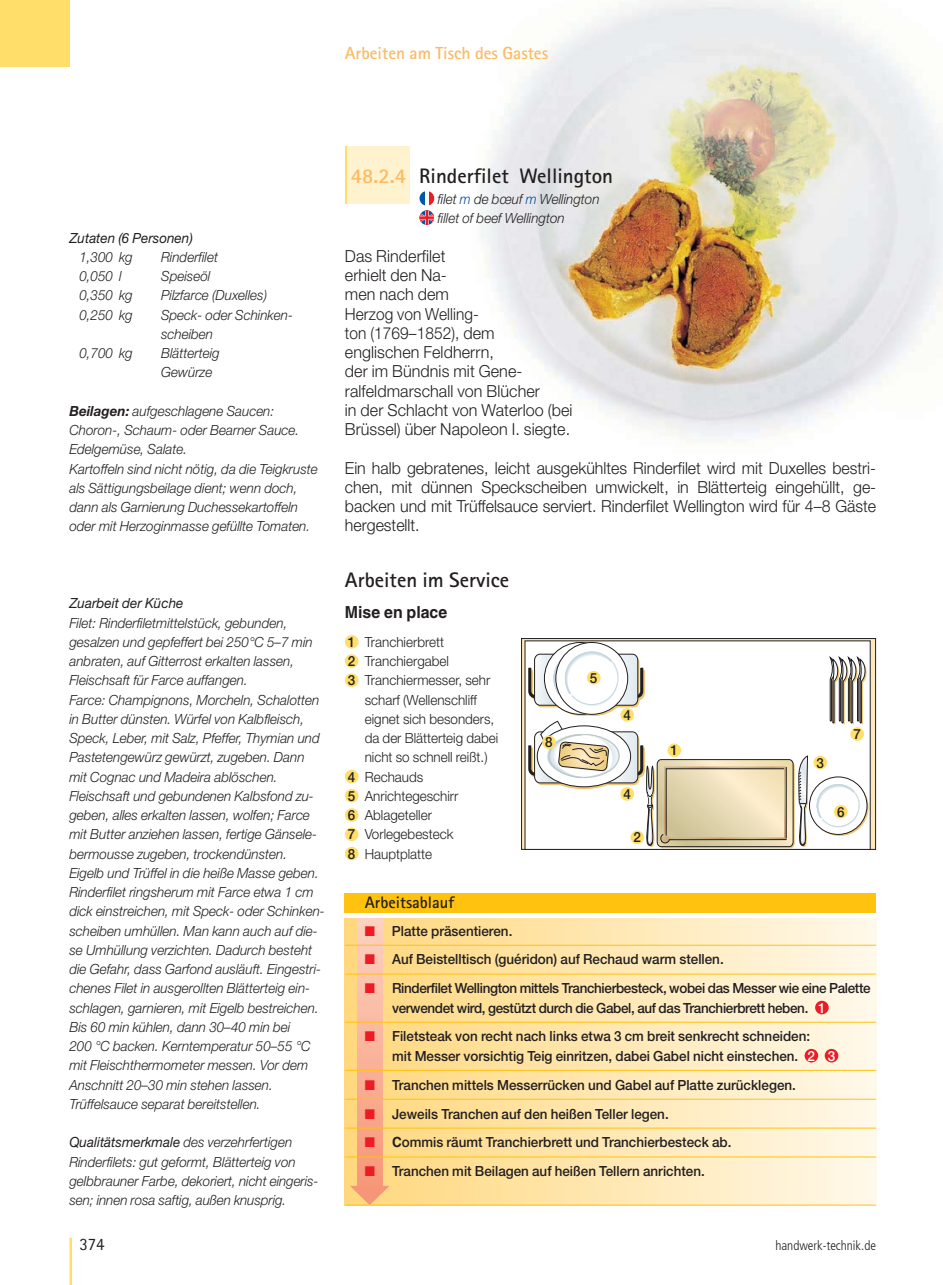
<style>
.page{position:relative;width:943px;height:1285px;background:#fff}
.page>*{position:absolute;margin:0;border:0;box-sizing:border-box;transform-origin:0 0}
.t1{font:700 21px "Rotis Sans Serif";color:#231f20}
.t2{font:700 17.5px "Rotis Sans Serif";color:#fcba62}
.t3{font:17.5px "Rotis Sans Serif";color:#231f20;scale:.96 1}
.t4{font:300 16.62px/19.2px "Helvetica Neue LT Std";letter-spacing:.005em;color:#231f20;text-align:justify;scale:.96 1}
.t5{font:300 16.62px/19.2px "Helvetica Neue LT Std";letter-spacing:.005em;color:#231f20}
.t6{font:700 16.62px "Rotis Sans Serif";color:#231f20}
.t7{font:700 16.62px "Helvetica LT Std";color:#231f20;scale:.96 1}
.t8{font:italic 300 14px/19.2px "Helvetica Neue LT Std";color:#231f20;scale:.96 1}
.t9{font:500 14px/19.2px "Helvetica Neue LT Std";color:#231f20;text-align:justify;scale:.96 1}
.t10{font:300 14px/19.2px "Helvetica Neue LT Std";color:#231f20;scale:.96 1}
.t11{font:500 14px/19.2px "Helvetica Neue LT Std";letter-spacing:-.025em;color:#231f20;scale:.96 1}
.t12{font:italic 14px "Helvetica Neue LT Std";color:#231f20;scale:.96 1}
.t13{font:500 14px "Helvetica Neue LT Std";color:#fff;scale:.96 1}
.t14{font:300 condensed 13.12px "Frutiger LT Std";color:#231f20}
.s1{font-weight:700}
.s2{font-weight:400}
.s3{color:#fcba62}
.s4{color:#034ea2}
.s5{color:#ed1c24}
.s6{font-family:"Helvetica LT Std";font-weight:700}
</style>
<div class="page">
<hr style="left:69px;top:1238px;width:3px;height:47px;background:#ffdf69">
<img style="left:480px;top:0;width:462px;height:442px">
<div style="left:345px;top:146px;width:49px;height:58px;background:#ffdf69"></div>
<div style="left:347px;top:146px;width:62px;height:58px;background:#fff3cf"></div>
<div style="left:345px;top:918px;width:530px;height:287px;background:linear-gradient(to right,#ffd77c,#fff8e8)"></div>
<div style="left:357px;top:918px;width:25px;height:268px;background:linear-gradient(to bottom,#fcd2bf,#f79877)"></div>
<svg style="left:350px;top:1186px;width:39px;height:19px"></svg>
<div style="left:345px;top:893px;width:530px;height:20px;background:#ffc20e"></div>
<hr style="left:345px;top:945px;width:530px;height:1px;background:#ffc20e">
<hr style="left:345px;top:974px;width:530px;height:1px;background:#ffc20e">
<hr style="left:345px;top:1022px;width:530px;height:1px;background:#ffc20e">
<hr style="left:345px;top:1070px;width:530px;height:1px;background:#ffc20e">
<hr style="left:345px;top:1099px;width:530px;height:1px;background:#ffc20e">
<hr style="left:345px;top:1128px;width:530px;height:1px;background:#ffc20e">
<hr style="left:345px;top:1157px;width:530px;height:1px;background:#ffc20e">
<hr style="left:345px;top:1205px;width:530px;height:1px;background:#ffc20e">
<img style="left:786px;top:760px;width:7px;height:78px">
<svg style="left:829px;top:657px;width:38px;height:68px"></svg>
<svg style="left:798px;top:756px;width:74px;height:91px"></svg>
<svg style="left:528px;top:642px;width:258px;height:205px"></svg>
<div style="left:549px;top:734px;width:70px;height:44px;border:1px solid #bcc5c1;border-radius:50%"></div>
<div style="left:521px;top:638px;width:354px;height:212px;border:1px solid #231f20"></div>
<div style="left:345px;top:635px;width:13px;height:14px;background:#ffdf69;border-radius:50%"></div>
<div style="left:345px;top:654px;width:13px;height:14px;background:#ffdf69;border-radius:50%"></div>
<div style="left:345px;top:674px;width:13px;height:13px;background:#ffdf69;border-radius:50%"></div>
<div style="left:345px;top:770px;width:13px;height:13px;background:#ffdf69;border-radius:50%"></div>
<div style="left:345px;top:789px;width:13px;height:14px;background:#ffdf69;border-radius:50%"></div>
<div style="left:345px;top:808px;width:13px;height:14px;background:#ffdf69;border-radius:50%"></div>
<div style="left:345px;top:828px;width:13px;height:13px;background:#ffdf69;border-radius:50%"></div>
<div style="left:345px;top:847px;width:13px;height:13px;background:#ffdf69;border-radius:50%"></div>
<div style="left:667px;top:744px;width:14px;height:13px;background:#ffdf69;border-radius:50%"></div>
<div style="left:630px;top:831px;width:14px;height:13px;background:#ffdf69;border-radius:50%"></div>
<div style="left:813px;top:756px;width:14px;height:13px;background:#ffdf69;border-radius:50%"></div>
<div style="left:850px;top:727px;width:13px;height:14px;background:#ffdf69;border-radius:50%"></div>
<div style="left:833px;top:805px;width:14px;height:14px;background:#ffdf69;border-radius:50%"></div>
<div style="left:620px;top:708px;width:14px;height:14px;background:#ffdf69;border-radius:50%"></div>
<div style="left:620px;top:787px;width:14px;height:14px;background:#ffdf69;border-radius:50%"></div>
<div style="left:587px;top:671px;width:13px;height:14px;background:#ffdf69;border-radius:50%"></div>
<div style="left:542px;top:736px;width:14px;height:13px;background:#ffdf69;border-radius:50%"></div>
<div style="left:0;top:0;width:69px;height:67px;background:#ffdf69"></div>
<svg style="left:419px;top:210px;width:15px;height:15px"></svg>
<svg style="left:419px;top:191px;width:15px;height:15px"></svg>
<svg style="left:419px;top:191px;width:5px;height:14px"></svg>
<svg style="left:429px;top:191px;width:5px;height:15px"></svg>
<div style="left:804px;top:1049px;width:14px;height:13px;background:#ed1c24;border-radius:50%"></div>
<div style="left:815px;top:1001px;width:13px;height:13px;background:#ed1c24;border-radius:50%"></div>
<div style="left:824px;top:1049px;width:14px;height:13px;background:#ed1c24;border-radius:50%"></div>
<p class="t2" style="left:345px;top:47px;width:205px">Arbeiten am Tisch des Gastes</p>
<p class="t12" style="left:69px;top:232px;width:130px">Zutaten (6 Personen)</p>
<p class="t8" style="left:79px;top:248px;width:57px">1,300 kg</p>
<p class="t8" style="left:161px;top:248px;width:61px">Rinderfilet</p>
<p class="t8" style="left:79px;top:268px;width:45px">0,050 l</p>
<p class="t8" style="left:161px;top:268px;width:53px">Speiseöl</p>
<p class="t8" style="left:79px;top:287px;width:57px">0,350 kg</p>
<p class="t8" style="left:161px;top:287px;width:112px">Pilzfarce (Duxelles)</p>
<p class="t8" style="left:79px;top:306px;width:57px">0,250 kg</p>
<p class="t8" style="left:161px;top:306px;width:139px">Speck- oder Schinken - scheiben</p>
<p class="t8" style="left:79px;top:345px;width:57px">0,700 kg</p>
<p class="t8" style="left:161px;top:345px;width:62px">Blätterteig<br>Gewürze</p>
<p class="t8" style="left:69px;top:402px;width:260px"><span class="s1">Beilagen:</span> aufgeschlagene Saucen:<br>Choron-, Schaum- oder Bearner Sauce.<br>Edelgemüse, Salate.<br>Kartoffeln sind nicht nötig, da die Teigkruste als Sättigungsbeilage dient; wenn doch, dann als Garnierung Duchessekartoffeln oder mit Herzoginmasse gefüllte Tomaten.</p>
<p class="t12" style="left:69px;top:598px;width:120px">Zuarbeit der Küche</p>
<p class="t8" style="left:69px;top:614px;width:267px">Filet: Rinderfiletmittelstück, gebunden, gesalzen und gepfeffert bei 250°C 5–7 min anbraten, auf Gitterrost erkalten lassen, Fleisch saft für Farce auffangen.<br>Farce: Champignons, Morcheln, Schalotten in Butter dünsten. Würfel von Kalbfleisch, Speck, Leber, mit Salz, Pfeffer, Thymian und Pastetengewürz gewürzt, zugeben. Dann mit Cognac und Madeira ablöschen.<br>Fleischsaft und gebundenen Kalbsfond zu&shy;geben, alles erkalten lassen, wolfen; Farce mit Butter anziehen lassen, fertige Gänsele&shy;bermousse zugeben, trockendünsten.<br>Eigelb und Trüffel in die heiße Masse geben.<br>Rinderfilet ringsherum mit Farce etwa 1 cm dick einstreichen, mit Speck- oder Schinken&shy;scheiben umhüllen. Man kann auch auf die&shy;se Umhüllung verzichten. Dadurch besteht die Gefahr, dass Garfond ausläuft. Eingestri&shy;chenes Filet in ausgerollten Blätterteig ein&shy;schlagen, garnieren, mit Eigelb bestreichen.<br>Bis 60 min kühlen, dann 30–40 min bei<br>200 °C backen. Kerntemperatur 50–55 °C mit Fleischthermometer messen. Vor dem Anschnitt 20–30 min stehen lassen.<br>Trüffelsauce separat bereitstellen.</p>
<p class="t8" style="left:69px;top:1134px;width:261px"><span class="s2">Qualitätsmerkmale</span> des verzehrfertigen Rinderfilets: gut geformt, Blätterteig von gelbbrauner Farbe, dekoriert, nicht eingeris&shy;sen; innen rosa saftig, außen knusprig.</p>
<p class="t3" style="left:79px;top:1238px;width:28px">374</p>
<h1 class="t1" style="left:351px;top:169px;width:264px"><span class="s3">48.2.4</span> Rinderfilet Wellington</h1>
<p class="t8" style="left:437px;top:191px;width:170px">filet <span class="s4">m</span> de bœuf <span class="s4">m</span> Wellington fillet of beef Wellington</p>
<p class="t5" style="left:345px;top:248px;width:229px">Das Rinderfilet<br>erhielt den Na-<br>men nach dem<br>Herzog von Welling-<br>ton (1769–1852), dem englischen Feldherrn,<br>der im Bündnis mit Gene&shy;ralfeldmarschall von Blücher<br>in der Schlacht von Waterloo (bei<br>Brüssel) über Napoleon I. siegte.</p>
<p class="t4" style="left:345px;top:459px;width:555px">Ein halb gebratenes, leicht ausgekühltes Rinderfilet wird mit Duxelles bestri&shy;chen, mit dünnen Speckscheiben umwickelt, in Blätterteig eingehüllt, ge&shy;backen und mit Trüffelsauce serviert. Rinderfilet Wellington wird für 4–8 Gäste hergestellt.</p>
<h1 class="t1" style="left:345px;top:573px;width:166px">Arbeiten im Service</h1>
<p class="t7" style="left:345px;top:606px;width:108px">Mise en place</p>
<p class="t9" style="left:348px;top:633px;width:9px">1<br>2<br>3</p>
<p class="t9" style="left:348px;top:768px;width:9px">4<br>5<br>6<br>7<br>8</p>
<p class="t10" style="left:365px;top:633px;width:141px">Tranchierbrett<br>Tranchiergabel<br>Tranchiermesser, sehr scharf (Wellenschliff eignet sich besonders, da der Blätterteig dabei nicht so schnell reißt.)<br>Rechauds<br>Anrichtegeschirr<br>Ablageteller<br>Vorlegebesteck<br>Hauptplatte</p>
<p class="t9" style="left:545px;top:734px;width:9px">8</p>
<p class="t9" style="left:590px;top:669px;width:9px">5</p>
<p class="t9" style="left:623px;top:706px;width:9px">4</p>
<p class="t9" style="left:623px;top:785px;width:9px">4</p>
<p class="t9" style="left:633px;top:829px;width:9px">2</p>
<p class="t9" style="left:670px;top:742px;width:9px">1</p>
<p class="t9" style="left:816px;top:754px;width:9px">3</p>
<p class="t9" style="left:853px;top:725px;width:9px">7</p>
<p class="t9" style="left:837px;top:803px;width:9px">6</p>
<p class="t6" style="left:365px;top:896px;width:91px">Arbeitsablauf</p>
<p class="t9" style="left:365px;top:922px;width:155px"><span class="s5">■</span> Platte präsentieren.</p>
<p class="t9" style="left:365px;top:951px;width:375px"><span class="s5">■</span> Auf Beistelltisch (guéridon) auf Rechaud warm stellen.</p>
<p class="t11" style="left:392px;top:980px;width:500px;text-indent:-27px"><span class="s5">■</span> Rinderfilet Wellington mittels Tranchierbesteck, wobei das Messer wie eine Palette verwendet wird, gestützt durch die Gabel, auf das Tranchierbrett heben.</p>
<p class="t9" style="left:392px;top:1028px;width:437px;text-indent:-27px"><span class="s5">■</span> Filetsteak von recht nach links etwa 3 cm breit senkrecht schneiden: mit Messer vorsichtig Teig einritzen, dabei Gabel nicht einstechen.</p>
<p class="t9" style="left:365px;top:1076px;width:450px"><span class="s5">■</span> Tranchen mittels Messerrücken und Gabel auf Platte zurücklegen.</p>
<p class="t9" style="left:365px;top:1105px;width:318px"><span class="s5">■</span> Jeweils Tranchen auf den heißen Teller legen.</p>
<p class="t9" style="left:365px;top:1134px;width:383px"><span class="s5">■</span> <span class="s6">C</span>ommis räumt Tranchierbrett und Tranchierbesteck ab.</p>
<p class="t9" style="left:365px;top:1163px;width:356px"><span class="s5">■</span> Tranchen mit Beilagen auf heißen Tellern anrichten.</p>
<p class="t13" style="left:818px;top:1002px;width:9px">1</p>
<p class="t13" style="left:807px;top:1051px;width:9px">2</p>
<p class="t13" style="left:827px;top:1051px;width:9px">3</p>
<p class="t14" style="left:775px;top:1237px;width:102px">handwerk-technik.de</p>
</div>
